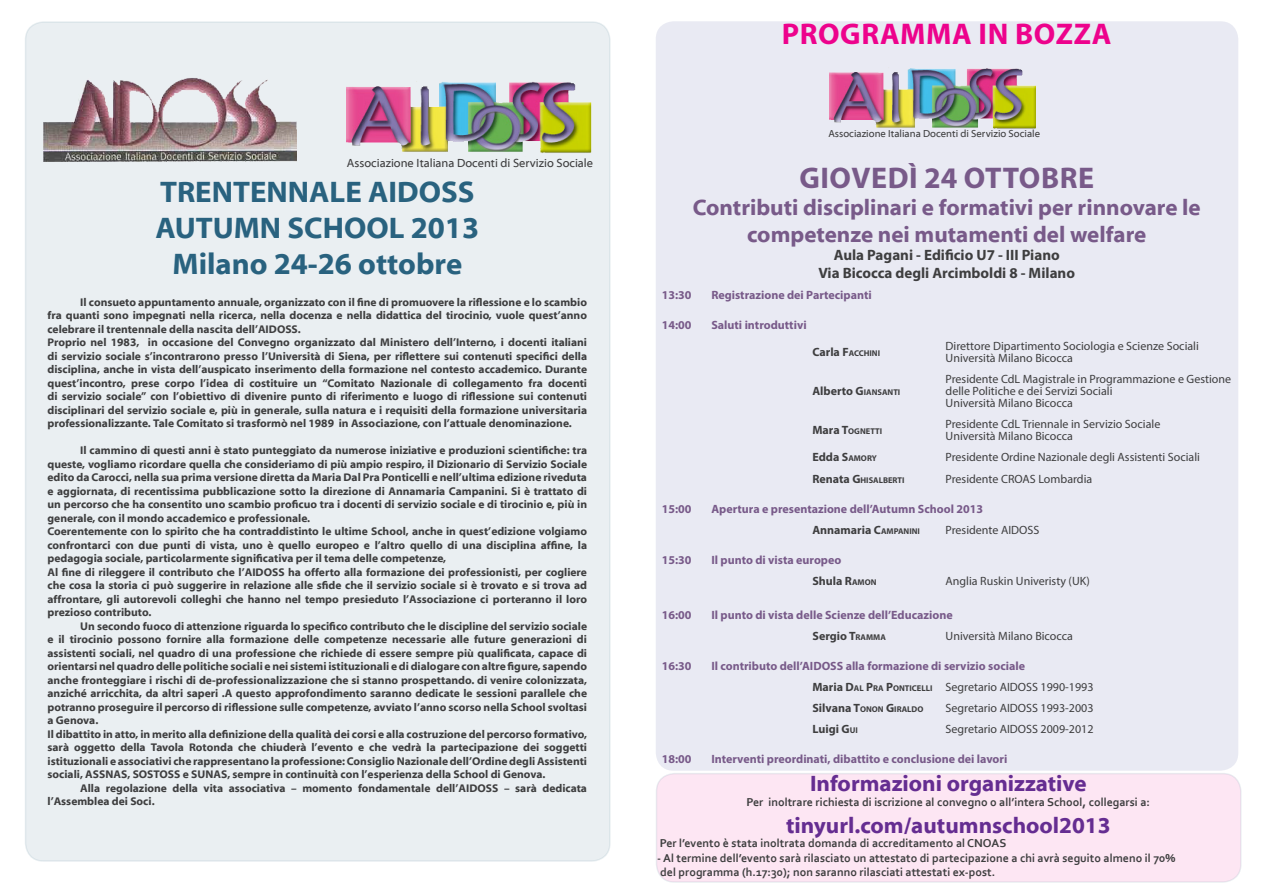
<style>
.page{position:relative;width:1263px;height:893px;background:#fff}
.page>*{position:absolute;margin:0;border:0;box-sizing:border-box;transform-origin:0 0}
.t1{font:700 30px "Myriad Web Pro";color:#29627f}
.t2{font:700 30px "Myriad Pro";letter-spacing:.02em;color:#ed028c}
.t3{font:700 30px "Myriad Pro";letter-spacing:.02em;color:#785a89}
.t4{font:700 22.5px/27px "Myriad Web Pro";color:#785a89;text-align:center}
.t5{font:700 22.5px "Myriad Web Pro";color:#652d91}
.t6{font:700 15px "Myriad Pro";color:#3e3e3f}
.t7{font:12px/12px "Myriad Pro";color:#3e3e3f}
.t8{font:700 12px "Myriad Pro";color:#785a89}
.t9{font:700 12px "Corbel";color:#3e3e3f}
.t10{font:700 12px "Myriad Pro";color:#3e3e3f}
.t11{font:12px "Myriad Web Pro";color:#3e3e3f}
.t12{font:700 11.25px/13.5px "Myriad Web Pro";color:#3e3e3f;text-align:justify}
.t13{font:10.35px "Myriad Web Pro";color:#3e3e3f}
.t14{font:700 8.4px "Myriad Pro";color:#3e3e3f}
.s1{font-size:12px}
.s2{font-style:inherit}
.s3{font-size:8.4px}
</style>
<div class="page">
<div style="left:26px;top:22px;width:584px;height:839px;background:#eaeff2;border-radius:18px"></div>
<div style="left:656px;top:21px;width:582px;height:750px;background:#e9eaf3;border-radius:18px"></div>
<img style="left:43px;top:78px;width:254px;height:83px">
<img style="left:347px;top:81px;width:245px;height:72px">
<img style="left:829px;top:68px;width:207px;height:61px">
<div style="left:656px;top:774px;width:585px;height:108px;background:#fde6f3;border-radius:18px"></div>
<div style="left:656px;top:773px;width:585px;height:110px;border:2px solid #29627f;border-radius:18px"></div>
<p class="t11" style="left:347px;top:156px;width:248px">Associazione Italiana Docenti di Servizio Sociale</p>
<p class="t1" style="left:160px;top:176px;width:316px">TRENTENNALE AIDOSS</p>
<p class="t1" style="left:155px;top:212px;width:325px">AUTUMN SCHOOL 2013</p>
<p class="t1" style="left:172px;top:248px;width:291px">Milano 24-26 ottobre</p>
<p class="t12" style="left:48px;top:295px;width:541px;text-indent:33px">Il consueto appuntamento annuale, organizzato con il fine di promuovere la riflessione e lo scambio fra quanti sono impegnati nella ricerca, nella docenza e nella didattica del tirocinio, vuole quest’anno celebrare il trentennale della nascita dell’AIDOSS.</p>
<p class="t12" style="left:48px;top:336px;width:541px">Proprio nel 1983, in occasione del Convegno organizzato dal Ministero dell’Interno, i docenti italiani di servizio sociale s’incontrarono presso l’Università di Siena, per riflettere sui contenuti specifici della disciplina, anche in vista dell’auspicato inserimento della formazione nel contesto accademico. Durante quest’incontro, prese corpo l’idea di costituire un “Comitato Nazionale di collegamento fra docenti di servizio sociale” con l’obiettivo di divenire punto di riferimento e luogo di riflessione sui contenuti disciplinari del servizio sociale e, più in generale, sulla natura e i requisiti della formazione universitaria professionalizzante. Tale Comitato si trasformò nel 1989 in Associazione, con l’attuale denominazione.</p>
<p class="t12" style="left:48px;top:444px;width:541px;text-indent:33px">Il cammino di questi anni è stato punteggiato da numerose iniziative e produzioni scientifiche: tra queste, vogliamo ricordare quella che consideriamo di più ampio respiro, il Dizionario di Servizio Sociale edito da Carocci, nella sua prima versione diretta da Maria Dal Pra Ponticelli e nell’ultima edizione riveduta e aggiornata, di recentissima pubblicazione sotto la direzione di Annamaria Campanini. Si è trattato di un percorso che ha consentito uno scambio proficuo tra i docenti di servizio sociale e di tirocinio e, più in generale, con il mondo accademico e professionale.</p>
<p class="t12" style="left:48px;top:525px;width:541px">Coerentemente con lo spirito che ha contraddistinto le ultime School, anche in quest’edizione volgiamo confrontarci con due punti di vista, uno è quello europeo e l’altro quello di una disciplina affine, la pedagogia sociale, particolarmente significativa per il tema delle competenze,</p>
<p class="t12" style="left:48px;top:565px;width:541px">Al fine di rileggere il contributo che l’AIDOSS ha offerto alla formazione dei professionisti, per cogliere che cosa la storia ci può suggerire in relazione alle sfide che il servizio sociale si è trovato e si trova ad affrontare, gli autorevoli colleghi che hanno nel tempo presieduto l’Associazione ci porteranno il loro prezioso contributo.</p>
<p class="t12" style="left:48px;top:619px;width:541px;text-indent:33px">Un secondo fuoco di attenzione riguarda lo specifico contributo che le discipline del servizio sociale e il tirocinio possono fornire alla formazione delle competenze necessarie alle future generazioni di assistenti sociali, nel quadro di una professione che richiede di essere sempre più qualificata, capace di orientarsi nel quadro delle politiche sociali e nei sistemi istituzionali e di dialogare con altre figure, sapendo anche fronteggiare i rischi di de-professionalizzazione che si stanno prospettando. di venire colonizzata, anziché arricchita, da altri saperi .A questo approfondimento saranno dedicate le sessioni parallele che potranno proseguire il percorso di riflessione sulle competenze, avviato l’anno scorso nella School svoltasi a Genova.</p>
<p class="t12" style="left:48px;top:727px;width:541px">Il dibattito in atto, in merito alla definizione della qualità dei corsi e alla costruzione del percorso formativo, sarà oggetto della Tavola Rotonda che chiuderà l’evento e che vedrà la partecipazione dei soggetti istituzionali e associativi che rappresentano laprofessione:Consiglio Nazionaledell’OrdinedegliAssistenti sociali, ASSNAS, SOSTOSS e SUNAS, sempre in continuità con l’esperienza della School di Genova.</p>
<p class="t12" style="left:48px;top:781px;width:541px;text-indent:33px">Alla regolazione della vita associativa – momento fondamentale dell’AIDOSS – sarà dedicata l’Assemblea dei Soci.</p>
<p class="t2" style="left:782px;top:14px;width:331px">PROGRAMMA IN BOZZA</p>
<p class="t13" style="left:828px;top:128px;width:213px">Associazione Italiana Docenti di Servizio Sociale</p>
<p class="t3" style="left:799px;top:158px;width:296px">GIOVEDÌ 24 OTTOBRE</p>
<p class="t4" style="left:693px;top:194px;width:509px">Contributi disciplinari e formativi per rinnovare le competenze nei mutamenti del welfare</p>
<p class="t6" style="left:834px;top:245px;width:228px">Aula Pagani - Edificio U7 - III Piano</p>
<p class="t6" style="left:818px;top:263px;width:258px">Via Bicocca degli Arcimboldi 8 - Milano</p>
<p class="t8" style="left:662px;top:287px;width:31px">13:30</p>
<p class="t8" style="left:711px;top:287px;width:162px">Registrazione dei Partecipanti</p>
<p class="t8" style="left:662px;top:317px;width:31px">14:00</p>
<p class="t8" style="left:711px;top:317px;width:97px">Saluti introduttivi</p>
<p class="t14" style="left:812px;top:347px;width:69px"><span class="s1">Carla</span> <span class="s1">F</span>ACCHINI</p>
<p class="t7" style="left:946px;top:340px;width:255px">Direttore Dipartimento Sociologia e Scienze Sociali</p>
<p class="t7" style="left:946px;top:352px;width:129px">Università Milano Bicocca</p>
<p class="t14" style="left:812px;top:386px;width:89px"><span class="s1">Alberto</span> <span class="s1">G</span>IANSANTI</p>
<p class="t7" style="left:946px;top:373px;width:287px">Presidente CdL Magistrale in Programmazione e Gestione delle Politiche e dei Servizi Sociali</p>
<p class="t7" style="left:946px;top:397px;width:129px">Università Milano Bicocca</p>
<p class="t14" style="left:812px;top:425px;width:71px"><span class="s1">Mara</span> <span class="s1">T</span>OGNETTI</p>
<p class="t7" style="left:946px;top:418px;width:216px">Presidente CdL Triennale in Servizio Sociale</p>
<p class="t7" style="left:946px;top:430px;width:129px">Università Milano Bicocca</p>
<p class="t14" style="left:812px;top:453px;width:66px"><span class="s1">Edda</span> <span class="s1">S</span>AMORY</p>
<p class="t7" style="left:946px;top:451px;width:256px">Presidente Ordine Nazionale degli Assistenti Sociali</p>
<p class="t14" style="left:812px;top:474px;width:94px"><span class="s1">Renata</span> <span class="s1">G</span>HISALBERTI</p>
<p class="t7" style="left:946px;top:473px;width:148px">Presidente CROAS Lombardia</p>
<p class="t8" style="left:662px;top:501px;width:31px">15:00</p>
<p class="t8" style="left:711px;top:501px;width:273px">Apertura e presentazione dell’Autumn School 2013</p>
<p class="t10" style="left:812px;top:522px;width:109px">Annamaria <span class="s2">C</span><span class="s3">AMPANINI</span></p>
<p class="t7" style="left:946px;top:524px;width:95px">Presidente AIDOSS</p>
<p class="t8" style="left:662px;top:552px;width:31px">15:30</p>
<p class="t8" style="left:711px;top:552px;width:132px">Il punto di vista europeo</p>
<p class="t10" style="left:812px;top:573px;width:66px">Shula <span class="s2">R</span><span class="s3">AMON</span></p>
<p class="t7" style="left:946px;top:575px;width:146px">Anglia Ruskin Univeristy (UK)</p>
<p class="t8" style="left:662px;top:607px;width:31px">16:00</p>
<p class="t8" style="left:711px;top:607px;width:243px">Il punto di vista delle Scienze dell’Educazione</p>
<p class="t10" style="left:812px;top:628px;width:75px">Sergio <span class="s2">T</span><span class="s3">RAMMA</span></p>
<p class="t7" style="left:946px;top:630px;width:129px">Università Milano Bicocca</p>
<p class="t8" style="left:662px;top:658px;width:31px">16:30</p>
<p class="t8" style="left:711px;top:658px;width:315px">Il contributo dell’AIDOSS alla formazione di servizio sociale</p>
<p class="t14" style="left:812px;top:683px;width:121px"><span class="s1">Maria</span> <span class="s1">D</span>AL <span class="s1">P</span>RA <span class="s1">P</span>ONTICELLI</p>
<p class="t7" style="left:946px;top:681px;width:149px">Segretario AIDOSS 1990-1993</p>
<p class="t14" style="left:812px;top:704px;width:112px"><span class="s1">Silvana</span> <span class="s1">T</span>ONON <span class="s1">G</span>IRALDO</p>
<p class="t7" style="left:946px;top:702px;width:149px">Segretario AIDOSS 1993-2003</p>
<p class="t10" style="left:812px;top:721px;width:47px">Luigi <span class="s2">G</span><span class="s3">UI</span></p>
<p class="t7" style="left:946px;top:723px;width:149px">Segretario AIDOSS 2009-2012</p>
<p class="t8" style="left:662px;top:751px;width:31px">18:00</p>
<p class="t8" style="left:711px;top:751px;width:297px">Interventi preordinati, dibattito e conclusione dei lavori</p>
<p class="t5" style="left:810px;top:772px;width:278px">Informazioni organizzative</p>
<p class="t9" style="left:746px;top:794px;width:405px">Per inoltrare richiesta di iscrizione al convegno o all’intera School, collegarsi a:</p>
<p class="t5" style="left:786px;top:813px;width:326px">tinyurl.com/autumnschool2013</p>
<p class="t9" style="left:660px;top:836px;width:348px">Per l’evento è stata inoltrata domanda di accreditamento al CNOAS</p>
<p class="t9" style="left:657px;top:850px;width:520px">- Al termine dell’evento sarà rilasciato un attestato di partecipazione a chi avrà seguito almeno il 70%</p>
<p class="t9" style="left:660px;top:865px;width:336px">del programma (h.17:30); non saranno rilasciati attestati ex-post.</p>
</div>
